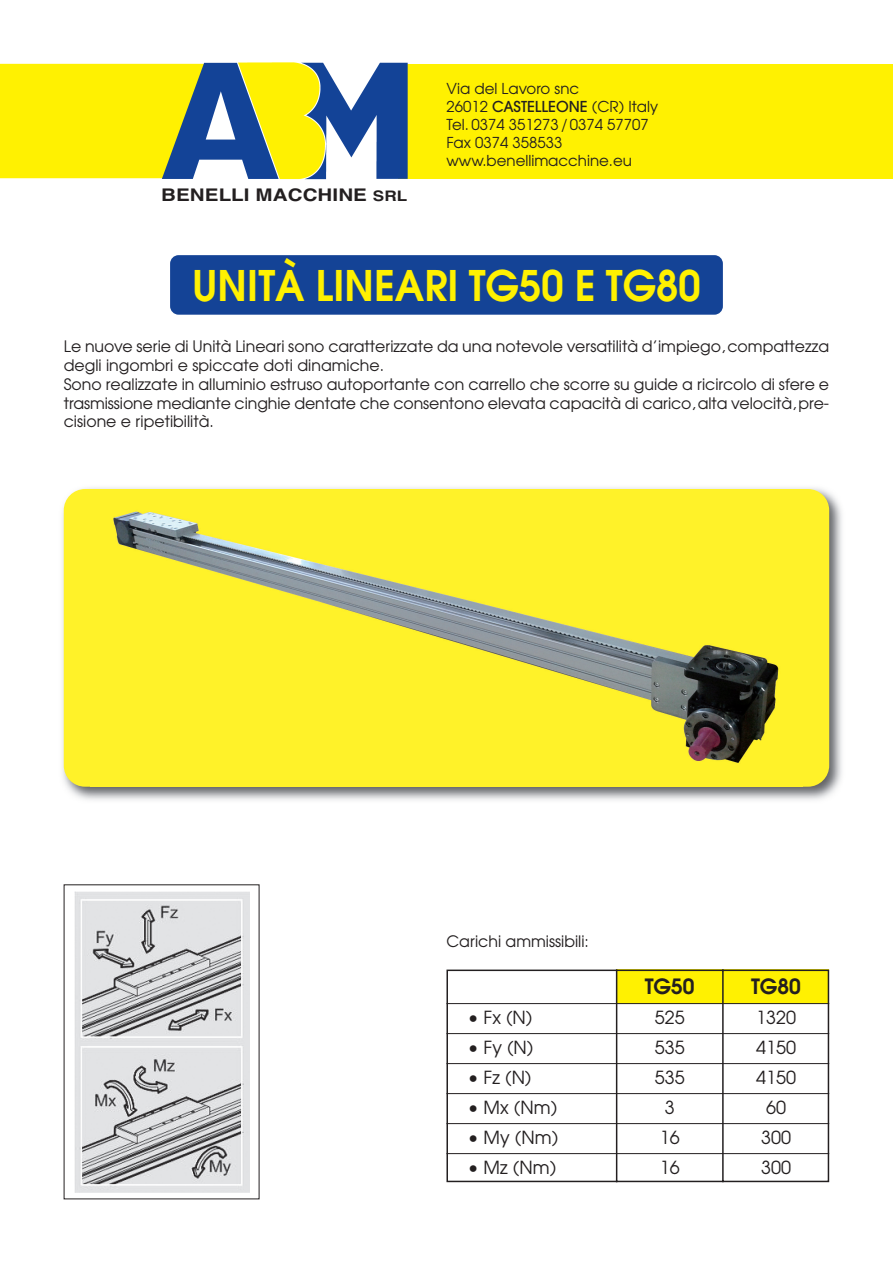
<style>
.page{position:relative;width:893px;height:1263px;background:#fff}
.page>*{position:absolute;margin:0;border:0;box-sizing:border-box;transform-origin:0 0}
.t1{font:600 42px "Avant Garde";color:#fff101;scale:.95 1}
.t2{font:600 21px "Avant Garde";color:#231f20}
.t3{font:18px "Avant Garde";color:#231f20}
.t4{font:700 17.4px "Helvetica";letter-spacing:.005em;color:#231f20;scale:1.18 1}
.t5{font:15.75px/18.9px "Avant Garde";color:#231f20}
.t6{font:15px/18px "Avant Garde";color:#231f20}
.s1{font-size:14.55px}
.s2{font-weight:500}
</style>
<div class="page">
<div style="left:0;top:64px;width:155px;height:114px;background:#fff101"></div>
<div style="left:398px;top:64px;width:495px;height:114px;background:#fff101"></div>
<img style="left:155px;top:62px;width:259px;height:118px">
<div style="left:170px;top:255px;width:553px;height:60px;background:#144396;border-radius:9px"></div>
<img style="left:62px;top:487px;width:780px;height:313px">
<div style="left:64px;top:489px;width:765px;height:298px;background:#fff229;border-radius:21px"></div>
<img style="left:113px;top:511px;width:666px;height:252px">
<img style="left:74px;top:891px;width:175px;height:301px">
<svg style="left:446px;top:969px;width:384px;height:214px"></svg>
<hr style="left:446px;top:1003px;width:383px;height:1px;background:#231f20">
<hr style="left:446px;top:1033px;width:383px;height:1px;background:#231f20">
<hr style="left:446px;top:1063px;width:383px;height:1px;background:#231f20">
<hr style="left:446px;top:1093px;width:383px;height:1px;background:#231f20">
<hr style="left:446px;top:1123px;width:383px;height:1px;background:#231f20">
<hr style="left:446px;top:1153px;width:383px;height:1px;background:#231f20">
<p class="t4" style="left:161px;top:188px;width:210px">BENELLI MACCHINE <span class="s1">SRL</span></p>
<p class="t6" style="left:446px;top:80px;width:213px">Via del Lavoro snc<br>26012 <span class="s2">CASTELLEONE</span> (CR) Italy<br>Tel. 0374 351273 / 0374 57707<br>Fax 0374 358533 www.benellimacchine.eu</p>
<h1 class="t1" style="left:192px;top:270px;width:537px">UNITÀ LINEARI TG50 E TG80</h1>
<p class="t5" style="left:64px;top:338px;width:767px">Le nuove serie di Unità Lineari sono caratterizzate da una notevole versatilità d’impiego, compattezza degli ingombri e spiccate doti dinamiche.<br>Sono realizzate in alluminio estruso autoportante con carrello che scorre su guide a ricircolo di sfere e trasmissione mediante cinghie dentate che consentono elevata capacità di carico, alta velocità, pre&shy;cisione e ripetibilità.</p>
<p class="t5" style="left:446px;top:933px;width:144px">Carichi ammissibili:</p>
<h2 class="t2" style="left:645px;top:978px;width:51px">TG50</h2>
<h2 class="t2" style="left:751px;top:978px;width:51px">TG80</h2>
<p class="t3" style="left:468px;top:1010px;width:66px">• Fx (N)</p>
<p class="t3" style="left:655px;top:1010px;width:31px">525</p>
<p class="t3" style="left:756px;top:1010px;width:41px">1320</p>
<p class="t3" style="left:468px;top:1040px;width:67px">• Fy (N)</p>
<p class="t3" style="left:655px;top:1040px;width:31px">535</p>
<p class="t3" style="left:756px;top:1040px;width:41px">4150</p>
<p class="t3" style="left:468px;top:1070px;width:65px">• Fz (N)</p>
<p class="t3" style="left:655px;top:1070px;width:31px">535</p>
<p class="t3" style="left:756px;top:1070px;width:41px">4150</p>
<p class="t3" style="left:468px;top:1100px;width:91px">• Mx (Nm)</p>
<p class="t3" style="left:665px;top:1100px;width:11px">3</p>
<p class="t3" style="left:766px;top:1100px;width:21px">60</p>
<p class="t3" style="left:468px;top:1130px;width:92px">• My (Nm)</p>
<p class="t3" style="left:660px;top:1130px;width:21px">16</p>
<p class="t3" style="left:761px;top:1130px;width:31px">300</p>
<p class="t3" style="left:468px;top:1160px;width:90px">• Mz (Nm)</p>
<p class="t3" style="left:660px;top:1160px;width:21px">16</p>
<p class="t3" style="left:761px;top:1160px;width:31px">300</p>
</div>
